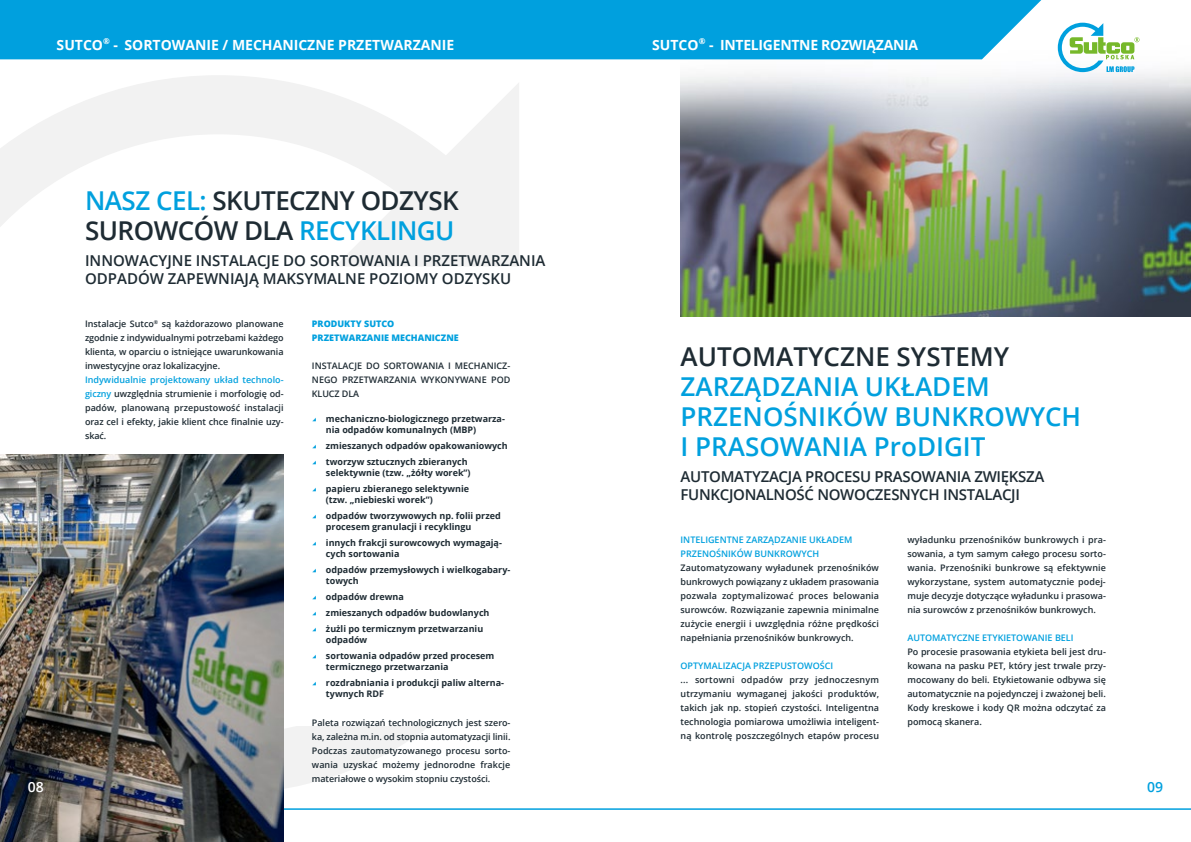
<style>
.page{position:relative;width:1191px;height:842px;background:#fff}
.page>*{position:absolute;margin:0;border:0;box-sizing:border-box;transform-origin:0 0}
.t1{font:600 26px/30px "Open Sans";color:#00a0de}
.t2{font:600 26px/30px "Open Sans";letter-spacing:-.02em;color:#1e2b33}
.t3{font:600 26px "Open Sans";color:#1e2b33}
.t4{font:600 15px/18px "Open Sans";color:#1e2b33}
.t5{font:600 15px/18px "Open Sans";letter-spacing:-.02em;color:#1e2b33}
.t6{font:700 14px "Open Sans";color:#fff}
.t7{font:700 14px "Open Sans";letter-spacing:-.02em;color:#fff}
.t8{font:600 14px "Open Sans";color:#00a0de}
.t9{font:600 14px "Open Sans";color:#fff}
.t10{font:600 9px/14px "Open Sans";color:#1e2b33;text-align:justify}
.t11{font:700 9px/16px "Open Sans";color:#1e2b33}
.t12{font:600 9px/14px "Open Sans";color:#00a0de}
.t13{font:800 9px/14px "Open Sans";color:#00a0de}
.s1{color:#00a0de}
.s2{font-family:"Sutco Aufzaehlung";font-weight:400;color:#00a0de}
</style>
<div class="page">
<svg style="left:0;top:75px;width:519px;height:719px"></svg>
<img style="left:680px;top:38px;width:511px;height:279px">
<div style="left:283px;top:611px;width:258px;height:115px;background:#fff"></div>
<div style="left:0;top:0;width:1041px;height:59px;background:#00a0de"></div>
<svg style="left:1057px;top:23px;width:82px;height:49px"></svg>
<svg style="left:283px;top:807px;width:908px;height:35px"></svg>
<img style="left:0;top:454px;width:283px;height:388px">
<h3 class="t6" style="left:57px;top:35px;width:399px">SUTCO<sup>®</sup> - SORTOWANIE / MECHANICZNE PRZETWARZANIE</h3>
<h3 class="t9" style="left:28px;top:777px;width:17px">08</h3>
<h1 class="t2" style="left:85px;top:185px;width:375px"><span class="s1">NASZ CEL:</span> SKUTECZNY ODZYSK<br>SUROWCÓW DLA <span class="s1">RECYKLINGU</span></h1>
<h2 class="t4" style="left:85px;top:251px;width:462px">INNOWACYJNE INSTALACJE DO SORTOWANIA I PRZETWARZANIA<br>ODPADÓW ZAPEWNIAJĄ MAKSYMALNE POZIOMY ODZYSKU</h2>
<p class="t10" style="left:85px;top:316px;width:200px">Instalacje Sutco<sup>®</sup> są każdorazowo planowane zgodnie z indywidualnymi potrzebami każdego klienta, w oparciu o istniejące uwarunkowania inwestycyjne oraz lokalizacyjne.</p>
<p class="t10" style="left:85px;top:372px;width:200px"><span class="s1">Indywidualnie projektowany układ technolo&shy;giczny</span> uwzględnia strumienie i morfologię od&shy;padów, planowaną przepustowość instalacji oraz cel i efekty, jakie klient chce finalnie uzy&shy;skać.</p>
<p class="t13" style="left:312px;top:316px;width:148px">PRODUKTY SUTCO<br>PRZETWARZANIE MECHANICZNE</p>
<p class="t10" style="left:312px;top:358px;width:200px">INSTALACJE DO SORTOWANIA I MECHANICZ-NEGO PRZETWARZANIA WYKONYWANE POD KLUCZ DLA</p>
<p class="t11" style="left:326px;top:413px;width:180px;line-height:11px;text-indent:-14px"><span class="s2">a</span> mechaniczno-biologicznego przetwarza&shy;nia odpadów komunalnych (MBP)</p>
<p class="t11" style="left:312px;top:437px;width:197px"><span class="s2">a</span> zmieszanych odpadów opakowaniowych <span class="s2">a</span> tworzyw sztucznych zbieranych</p>
<p class="t11" style="left:312px;top:464px;width:160px;text-align:right">selektywnie (tzw. „żółty worek”)<br><span class="s2">a</span> papieru zbieranego selektywnie</p>
<p class="t11" style="left:312px;top:491px;width:190px;text-indent:14px">(tzw. „niebieski worek”)<br><span class="s2">a</span> odpadów tworzywowych np. folii przed</p>
<p class="t11" style="left:312px;top:518px;width:191px;text-indent:14px">procesem granulacji i recyklingu<br><span class="s2">a</span> innych frakcji surowcowych wymagają-</p>
<p class="t11" style="left:312px;top:545px;width:200px;text-indent:14px">cych sortowania<br><span class="s2">a</span> odpadów przemysłowych i wielkogabary-</p>
<p class="t11" style="left:312px;top:572px;width:179px;text-indent:14px">towych<br><span class="s2">a</span> odpadów drewna<br><span class="s2">a</span> zmieszanych odpadów budowlanych <span class="s2">a</span> żużli po termicznym przetwarzaniu</p>
<p class="t11" style="left:312px;top:631px;width:184px;text-indent:14px">odpadów<br><span class="s2">a</span> sortowania odpadów przed procesem</p>
<p class="t11" style="left:312px;top:658px;width:193px;text-indent:14px">termicznego przetwarzania<br><span class="s2">a</span> rozdrabniania i produkcji paliw alterna-</p>
<p class="t11" style="left:326px;top:685px;width:60px">tywnych RDF</p>
<p class="t10" style="left:312px;top:715px;width:200px">Paleta rozwiązań technologicznych jest szero&shy;ka, zależna m.in. od stopnia automatyzacji linii.<br>Podczas zautomatyzowanego procesu sorto&shy;wania uzyskać możemy jednorodne frakcje materiałowe o wysokim stopniu czystości.</p>
<h3 class="t7" style="left:652px;top:35px;width:267px">SUTCO<sup>®</sup> - INTELIGENTNE ROZWIĄZANIA</h3>
<h1 class="t3" style="left:680px;top:339px;width:330px">AUTOMATYCZNE SYSTEMY</h1>
<h1 class="t1" style="left:680px;top:371px;width:402px">ZARZĄDZANIA UKŁADEM<br>PRZENOŚNIKÓW BUNKROWYCH<br>I PRASOWANIA ProDIGIT</h1>
<h2 class="t5" style="left:680px;top:467px;width:365px">AUTOMATYZACJA PROCESU PRASOWANIA ZWIĘKSZA<br>FUNKCJONALNOŚĆ NOWOCZESNYCH INSTALACJI</h2>
<p class="t12" style="left:680px;top:532px;width:173px">INTELIGENTNE ZARZĄDZANIE UKŁADEM<br>PRZENOŚNIKÓW BUNKROWYCH</p>
<p class="t10" style="left:680px;top:560px;width:200px">Zautomatyzowany wyładunek przenośników bunkrowych powiązany z układem prasowania pozwala zoptymalizować proces belowania surowców. Rozwiązanie zapewnia minimalne zużycie energii i uwzględnia różne prędkości napełniania przenośników bunkrowych.</p>
<p class="t12" style="left:680px;top:658px;width:154px">OPTYMALIZACJA PRZEPUSTOWOŚCI</p>
<p class="t10" style="left:680px;top:672px;width:200px">... sortowni odpadów przy jednoczesnym utrzymaniu wymaganej jakości produktów, takich jak np. stopień czystości. Inteligentna technologia pomiarowa umożliwia inteligent&shy;ną kontrolę poszczególnych etapów procesu</p>
<p class="t10" style="left:907px;top:532px;width:200px">wyładunku przenośników bunkrowych i pra&shy;sowania, a tym samym całego procesu sorto&shy;wania. Przenośniki bunkrowe są efektywnie wykorzystane, system automatycznie podej&shy;muje decyzje dotyczące wyładunku i prasowa&shy;nia surowców z przenośników bunkrowych.</p>
<p class="t12" style="left:907px;top:631px;width:168px">AUTOMATYCZNE ETYKIETOWANIE BELI</p>
<p class="t10" style="left:907px;top:645px;width:200px">Po procesie prasowania etykieta beli jest dru&shy;kowana na pasku PET, który jest trwale przy&shy;mocowany do beli. Etykietowanie odbywa się automatycznie na pojedynczej i zważonej beli.<br>Kody kreskowe i kody QR można odczytać za pomocą skanera.</p>
<h3 class="t8" style="left:1147px;top:777px;width:17px">09</h3>
</div>
